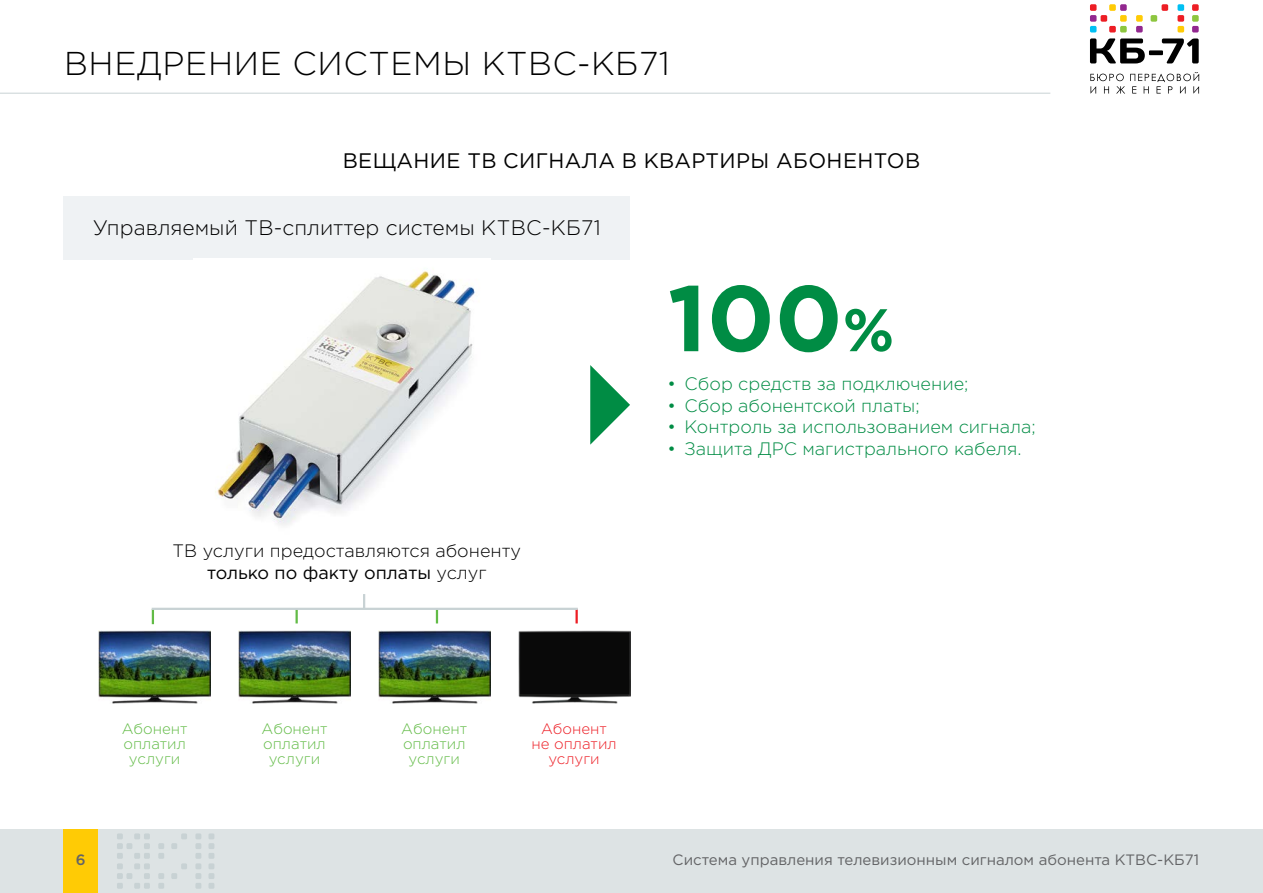
<style>
.page{position:relative;width:1263px;height:893px;background:#fff}
.page>*{position:absolute;margin:0;border:0;box-sizing:border-box;transform-origin:0 0}
.t1{font:700 93px "Gotham Pro";color:#008c44}
.t2{font:300 33px "Gotham Pro";letter-spacing:.02em;color:#000}
.t3{font:300 21px "Gotham Pro";color:#000}
.t4{font:21px "Gotham Pro";letter-spacing:.02em;color:#000}
.t5{font:300 18px "Gotham Pro";color:#008c44}
.t6{font:300 18px/21.6px "Gotham Pro";color:#000;text-align:center}
.t7{font:300 15px/15px "Gotham Pro";color:#62bb46;text-align:center}
.t8{font:15px "Gotham Pro";color:#636466}
.t9{font:300 15px/15px "Gotham Pro";color:#ed1d24;text-align:center}
.t10{font:500 15px "Gotham Pro";color:#636466}
.s1{font-weight:400}
.s2{font-size:60px}
</style>
<div class="page">
<div style="left:0;top:829px;width:1263px;height:64px;background:#dde3e4"></div>
<div style="left:64px;top:829px;width:34px;height:64px;background:#ffcb05"></div>
<hr style="left:0;top:93px;width:1050px;height:1px;background:#c8d2d4">
<svg style="left:1090px;top:38px;width:55px;height:25px"></svg>
<div style="left:1149px;top:50px;width:14px;height:5px;background:#000"></div>
<svg style="left:1162px;top:38px;width:37px;height:25px"></svg>
<div style="left:1090px;top:26px;width:6px;height:7px;background:#00c0f3;border-radius:2px"></div>
<div style="left:1090px;top:15px;width:6px;height:7px;background:#92278f;border-radius:2px"></div>
<div style="left:1090px;top:4px;width:6px;height:7px;background:#ed1d24;border-radius:2px"></div>
<div style="left:1109px;top:26px;width:7px;height:7px;background:#ed1d24;border-radius:2px"></div>
<div style="left:1109px;top:4px;width:7px;height:7px;background:#ffcb05;border-radius:2px"></div>
<div style="left:1120px;top:26px;width:7px;height:7px;background:#8dc63f;border-radius:2px"></div>
<div style="left:1100px;top:15px;width:7px;height:7px;background:#ed1d24;border-radius:2px"></div>
<div style="left:1120px;top:15px;width:7px;height:7px;background:#ffcb05;border-radius:2px"></div>
<div style="left:1120px;top:4px;width:7px;height:7px;background:#92278f;border-radius:2px"></div>
<div style="left:1161px;top:4px;width:7px;height:7px;background:#ed1d24;border-radius:2px"></div>
<div style="left:1136px;top:26px;width:7px;height:7px;background:#92278f;border-radius:2px"></div>
<div style="left:1136px;top:15px;width:7px;height:7px;background:#ffcb05;border-radius:2px"></div>
<div style="left:1177px;top:26px;width:7px;height:7px;background:#ffcb05;border-radius:2px"></div>
<div style="left:1177px;top:15px;width:7px;height:7px;background:#ed1d24;border-radius:2px"></div>
<div style="left:1177px;top:4px;width:7px;height:7px;background:#00c0f3;border-radius:2px"></div>
<div style="left:1192px;top:26px;width:7px;height:7px;background:#92278f;border-radius:2px"></div>
<div style="left:1192px;top:15px;width:7px;height:7px;background:#8dc63f;border-radius:2px"></div>
<div style="left:1150px;top:15px;width:7px;height:7px;background:#8dc63f;border-radius:2px"></div>
<div style="left:1192px;top:4px;width:7px;height:7px;background:#ed1d24;border-radius:2px"></div>
<svg style="left:1090px;top:72px;width:109px;height:22px"></svg>
<svg style="left:158px;top:873px;width:6px;height:16px"></svg>
<svg style="left:171px;top:863px;width:16px;height:16px"></svg>
<svg style="left:117px;top:833px;width:33px;height:56px"></svg>
<svg style="left:158px;top:843px;width:6px;height:16px"></svg>
<svg style="left:195px;top:833px;width:6px;height:56px"></svg>
<svg style="left:171px;top:833px;width:16px;height:16px"></svg>
<svg style="left:208px;top:833px;width:6px;height:56px"></svg>
<div style="left:64px;top:196px;width:566px;height:63px;background:#eff2f4"></div>
<img style="left:194px;top:258px;width:296px;height:267px">
<img style="left:99px;top:631px;width:111px;height:72px">
<img style="left:238px;top:631px;width:112px;height:72px">
<img style="left:378px;top:631px;width:112px;height:72px">
<img style="left:518px;top:631px;width:112px;height:72px">
<svg style="left:152px;top:610px;width:2px;height:14px"></svg>
<svg style="left:436px;top:610px;width:2px;height:13px"></svg>
<hr style="left:295px;top:609px;width:3px;height:14px;background:#62bb46">
<svg style="left:363px;top:594px;width:2px;height:14px"></svg>
<hr style="left:575px;top:609px;width:3px;height:14px;background:#ed1d24">
<hr style="left:152px;top:608px;width:426px;height:2px;background:#c8d2d4">
<svg style="left:590px;top:365px;width:40px;height:80px"></svg>
<h2 class="t2" style="left:64px;top:45px;width:607px">ВНЕДРЕНИЕ СИСТЕМЫ КТВС-КБ71</h2>
<p class="t4" style="left:343px;top:149px;width:579px">ВЕЩАНИЕ ТВ СИГНАЛА В КВАРТИРЫ АБОНЕНТОВ</p>
<p class="t3" style="left:93px;top:216px;width:509px">Управляемый ТВ-сплиттер системы КТВС-КБ71</p>
<p class="t6" style="left:173px;top:540px;width:350px">ТВ услуги предоставляются абоненту <span class="s1">только по факту оплаты</span> услуг</p>
<h1 class="t1" style="left:668px;top:265px;width:228px">100<span class="s2">%</span></h1>
<p class="t5" style="left:668px;top:374px;width:302px">• Сбор средств за подключение;</p>
<p class="t5" style="left:668px;top:396px;width:254px">• Сбор абонентской платы;</p>
<p class="t5" style="left:668px;top:417px;width:370px">• Контроль за использованием сигнала;</p>
<p class="t5" style="left:668px;top:439px;width:355px">• Защита ДРС магистрального кабеля.</p>
<p class="t7" style="left:122px;top:721px;width:67px">Абонент оплатил услуги</p>
<p class="t7" style="left:261px;top:721px;width:67px">Абонент оплатил услуги</p>
<p class="t7" style="left:401px;top:721px;width:67px">Абонент оплатил услуги</p>
<p class="t9" style="left:531px;top:721px;width:87px">Абонент не оплатил услуги</p>
<p class="t10" style="left:76px;top:851px;width:11px">6</p>
<p class="t8" style="left:673px;top:851px;width:528px">Система управления телевизионным сигналом абонента КТВС-КБ71</p>
</div>
